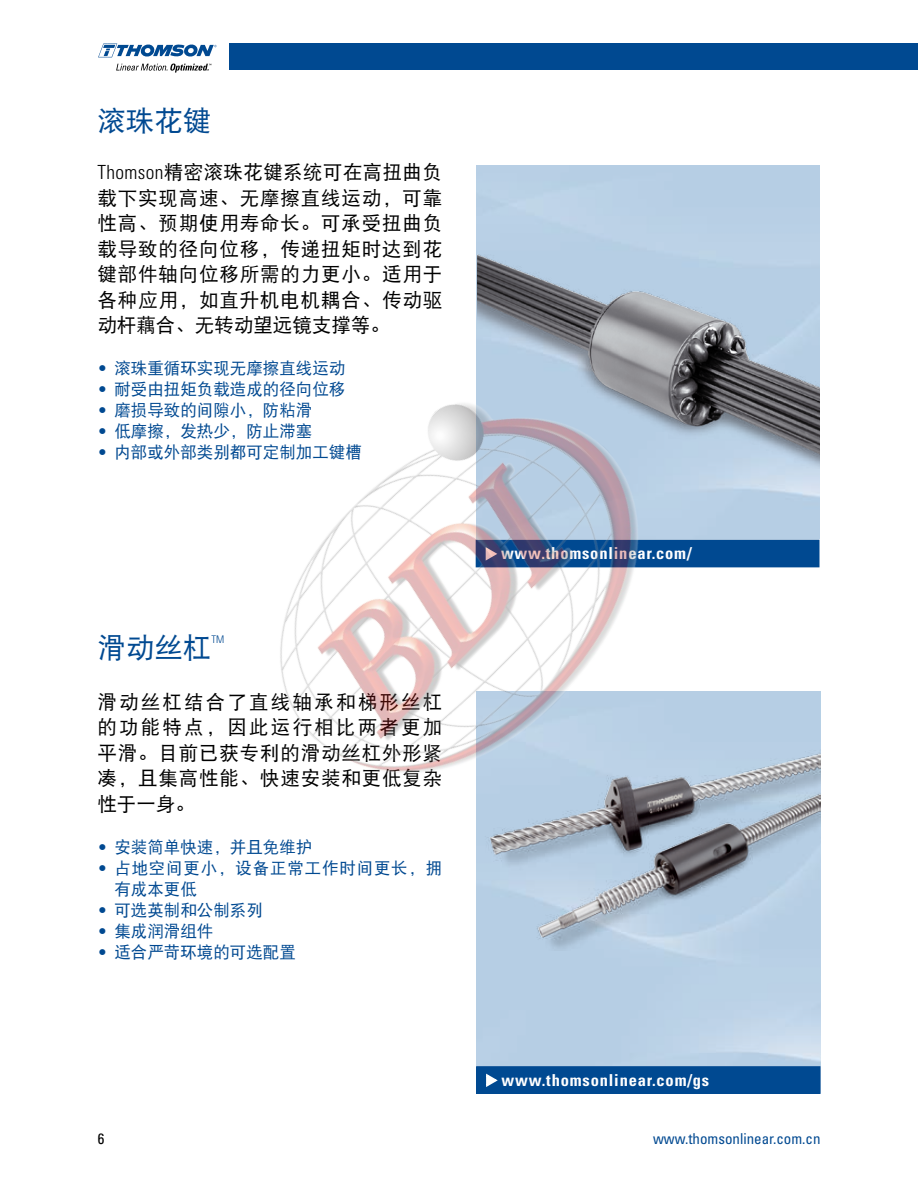
<style>
.page{position:relative;width:918px;height:1188px;background:#fff}
.page>*{position:absolute;margin:0;border:0;box-sizing:border-box;transform-origin:0 0}
.t1{font:28.5px "DF Hei W5";color:#004991}
.t2{font:19.5px/25.5px "DF Hei W5";letter-spacing:.045em;color:#000;text-align:justify}
.t3{font:16.5px "DF Hei W5";color:#004991}
.t4{font:700 condensed 16.5px "Univers LT Std";letter-spacing:.05em;color:#fff}
.t5{font:16.5px/21px "DF Hei W5";letter-spacing:.05em;color:#004991}
.t6{font:condensed 15px "Univers LT Std";color:#004991}
.t7{font:condensed 15px "Univers LT Std";color:#000}
.t8{font:300 condensed 10.5px "Univers LT Std";color:#004991}
.s1{font-family:"Univers LT Std";font-weight:300;font-stretch:condensed}
</style>
<div class="page">
<svg style="left:98px;top:44px;width:119px;height:13px"></svg>
<svg style="left:116px;top:64px;width:96px;height:9px"></svg>
<div style="left:230px;top:43px;width:688px;height:27px;background:#004991"></div>
<img style="left:476px;top:750px;width:344px;height:201px">
<div style="left:477px;top:1067px;width:343px;height:26px;background:#004991"></div>
<svg style="left:486px;top:1073px;width:12px;height:14px"></svg>
<div style="left:476px;top:1066px;width:345px;height:28px;border:2px solid #004991"></div>
<div style="left:476px;top:540px;width:343px;height:27px;background:#004991"></div>
<img style="left:477px;top:254px;width:343px;height:214px">
<img style="left:280px;top:316px;width:457px;height:556px">
<h1 class="t1" style="left:97px;top:107px;width:115px">滚珠花键</h1>
<p class="t2" style="left:97px;top:159px;width:346px"><span class="s1">Thomson</span>精密滚珠花键系统可在高扭曲负载下实现高速、无摩擦直线运动，可靠性高、预期使用寿命长。可承受扭曲负载导致的径向位移，传递扭矩时达到花键部件轴向位移所需的力更小。适用于各种应用，如直升机电机耦合、传动驱动杆藕合、无转动望远镜支撑等。</p>
<p class="t3" style="left:97px;top:360px;width:250px"><span class="s1">•</span> 滚珠重循环实现无摩擦直线运动</p>
<p class="t3" style="left:97px;top:381px;width:250px"><span class="s1">•</span> 耐受由扭矩负载造成的径向位移</p>
<p class="t3" style="left:97px;top:402px;width:217px"><span class="s1">•</span> 磨损导致的间隙小，防粘滑</p>
<p class="t3" style="left:97px;top:423px;width:217px"><span class="s1">•</span> 低摩擦，发热少，防止滞塞</p>
<p class="t3" style="left:97px;top:444px;width:266px"><span class="s1">•</span> 内部或外部类别都可定制加工键槽</p>
<h1 class="t1" style="left:97px;top:633px;width:115px">滑动丝杠</h1>
<p class="t8" style="left:211px;top:633px;width:14px">TM</p>
<p class="t2" style="left:97px;top:689px;width:347px">滑动丝杠结合了直线轴承和梯形丝杠的功能特点，因此运行相比两者更加平滑。目前已获专利的滑动丝杠外形紧凑，且集高性能、快速安装和更低复杂性于一身。</p>
<p class="t3" style="left:97px;top:838px;width:217px"><span class="s1">•</span> 安装简单快速，并且免维护</p>
<p class="t5" style="left:114px;top:857px;width:330px;text-indent:-17px"><span class="s1">•</span> 占地空间更小，设备正常工作时间更长，拥有成本更低</p>
<p class="t3" style="left:97px;top:901px;width:167px"><span class="s1">•</span> 可选英制和公制系列</p>
<p class="t3" style="left:97px;top:922px;width:118px"><span class="s1">•</span> 集成润滑组件</p>
<p class="t3" style="left:97px;top:943px;width:200px"><span class="s1">•</span> 适合严苛环境的可选配置</p>
<p class="t4" style="left:501px;top:543px;width:192px">www.thomsonlinear.com/</p>
<p class="t4" style="left:501px;top:1070px;width:209px">www.thomsonlinear.com/gs</p>
<p class="t7" style="left:98px;top:1129px;width:8px">6</p>
<p class="t6" style="left:653px;top:1129px;width:169px">www.thomsonlinear.com.cn</p>
</div>
